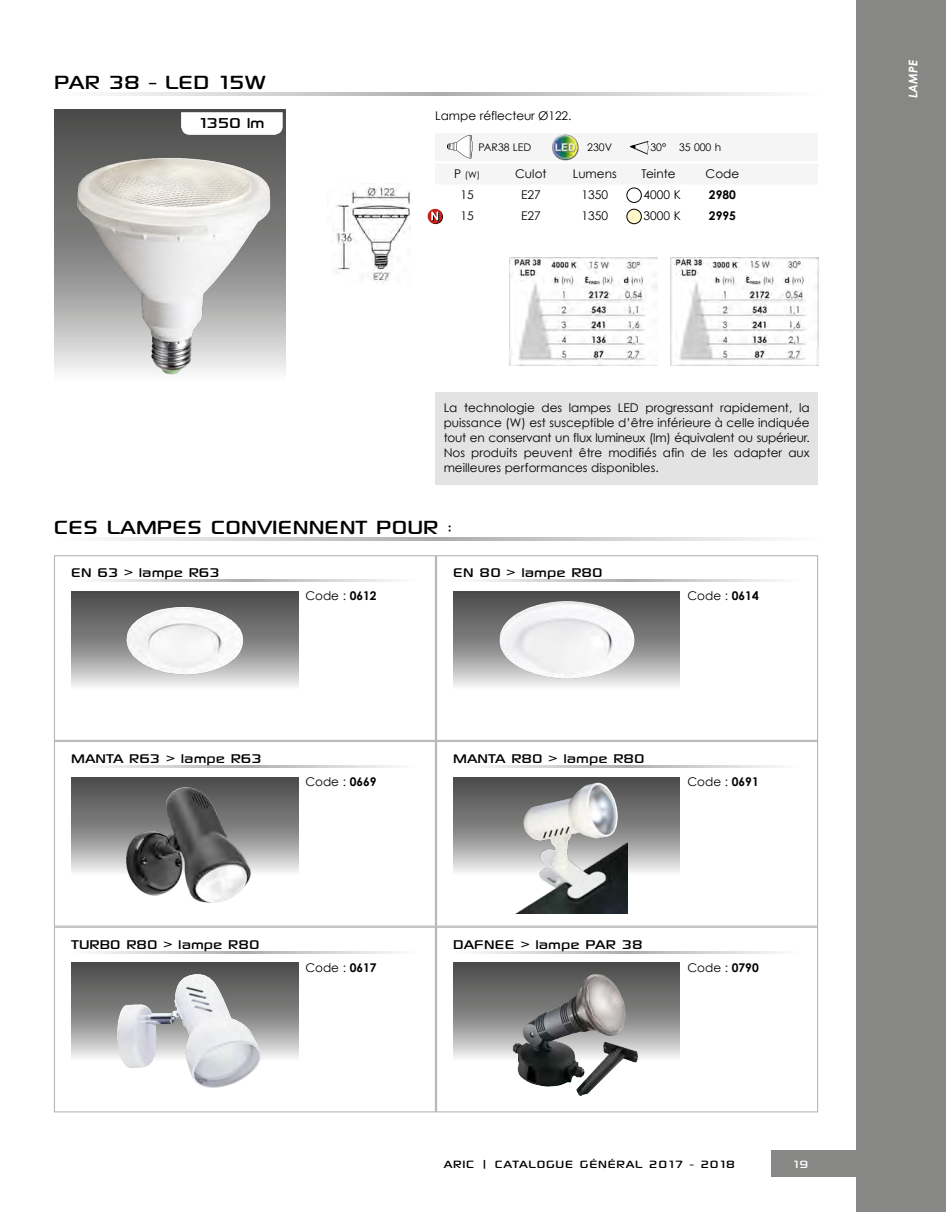
<style>
.page{position:relative;width:946px;height:1212px;background:#fff}
.page>*{position:absolute;margin:0;border:0;box-sizing:border-box;transform-origin:0 0}
.Titres_Produits{font:27px "Sony Sketch EF";color:#000}
.t1{font:20.25px "Sony Sketch EF";letter-spacing:-.02em;color:#000}
.Titres_Produits-2{font:17.85px "Sony Sketch EF";color:#000}
.t2{font:15px "Sony Sketch EF";letter-spacing:.05em;color:#000}
.t3{font:15px "Sony Sketch EF";color:#fff}
.t4{font:12px/15px "Century Gothic";color:#000;text-align:justify}
.t5{font:700 12px "Century Gothic";color:#000}
.t6{font:italic 700 12px "Century Gothic";color:#fff}
.t7{font:10.5px "Century Gothic";color:#000}
.t8{font:9px "Century Gothic";color:#000}
.s1{font-size:12px}
.s2{font-weight:700}
</style>
<div class="page">
<div style="left:771px;top:1150px;width:174px;height:27px;background:#878786"></div>
<svg style="left:54px;top:109px;width:232px;height:263px;background:#5f5e5e"></svg>
<svg style="left:105px;top:93px;width:669px;height:2px"></svg>
<div style="left:435px;top:133px;width:383px;height:27px;background:#f5f5f5"></div>
<div style="left:626px;top:188px;width:15px;height:15px;border:1px solid #000;border-radius:50%"></div>
<div style="left:626px;top:209px;width:15px;height:15px;background:#fff9c9;border-radius:50%"></div>
<div style="left:626px;top:209px;width:15px;height:15px;border:1px solid #000;border-radius:50%"></div>
<svg style="left:447px;top:135px;width:202px;height:26px"></svg>
<svg style="left:180px;top:112px;width:103px;height:23px"></svg>
<img style="left:550px;top:134px;width:28px;height:26px">
<svg style="left:428px;top:209px;width:15px;height:15px"></svg>
<svg style="left:427px;top:209px;width:15px;height:15px"></svg>
<svg style="left:431px;top:212px;width:8px;height:9px"></svg>
<div style="left:54px;top:555px;width:382px;height:186px;border:1px solid #b8b8b8"></div>
<div style="left:54px;top:741px;width:382px;height:186px;border:1px solid #b8b8b8"></div>
<div style="left:54px;top:927px;width:382px;height:185px;border:1px solid #b8b8b8"></div>
<div style="left:436px;top:555px;width:382px;height:186px;border:1px solid #b8b8b8"></div>
<div style="left:436px;top:741px;width:382px;height:186px;border:1px solid #b8b8b8"></div>
<div style="left:436px;top:927px;width:382px;height:185px;border:1px solid #b8b8b8"></div>
<svg style="left:71px;top:591px;width:227px;height:96px;background:#8d8d8c"></svg>
<svg style="left:71px;top:777px;width:227px;height:95px;background:#8a8a8a"></svg>
<svg style="left:71px;top:963px;width:227px;height:95px;background:#818180"></svg>
<svg style="left:453px;top:591px;width:226px;height:96px;background:#8b8b8a"></svg>
<svg style="left:453px;top:777px;width:226px;height:97px;background:#8a8989"></svg>
<svg style="left:453px;top:963px;width:226px;height:97px;background:#858585"></svg>
<svg style="left:105px;top:538px;width:669px;height:3px;background:#d2d2d2"></svg>
<svg style="left:95px;top:580px;width:301px;height:2px"></svg>
<svg style="left:95px;top:766px;width:301px;height:1px"></svg>
<svg style="left:95px;top:951px;width:301px;height:2px"></svg>
<svg style="left:477px;top:580px;width:301px;height:2px"></svg>
<svg style="left:477px;top:766px;width:301px;height:1px"></svg>
<svg style="left:477px;top:951px;width:301px;height:2px"></svg>
<div style="left:435px;top:392px;width:383px;height:93px;background:#e3e3e3"></div>
<img style="left:335px;top:183px;width:75px;height:100px">
<img style="left:60px;top:141px;width:226px;height:234px">
<img style="left:115px;top:598px;width:139px;height:83px">
<img style="left:110px;top:777px;width:158px;height:126px">
<img style="left:512px;top:974px;width:125px;height:122px">
<img style="left:478px;top:579px;width:179px;height:108px">
<img style="left:515px;top:780px;width:112px;height:134px">
<img style="left:117px;top:974px;width:144px;height:114px">
<img style="left:670px;top:257px;width:148px;height:108px">
<img style="left:509px;top:257px;width:148px;height:108px">
<div style="left:856px;top:0;width:89px;height:1212px;background:#878786"></div>
<p class="Titres_Produits" style="left:54px;top:67px;width:213px">PAR 38 - LED 15W</p>
<p class="t1" style="left:199px;top:112px;width:67px">1350 lm</p>
<p class="t4" style="left:435px;top:108px;width:138px">Lampe réflecteur Ø122.</p>
<p class="t7" style="left:478px;top:141px;width:54px">PAR38 LED</p>
<p class="t7" style="left:587px;top:141px;width:26px">230V</p>
<p class="t7" style="left:650px;top:141px;width:72px">30° 35 000 h</p>
<p class="t8" style="left:454px;top:170px;width:28px"><span class="s1">P</span> (W)</p>
<p class="t4" style="left:515px;top:166px;width:33px">Culot</p>
<p class="t4" style="left:572px;top:166px;width:45px">Lumens</p>
<p class="t4" style="left:641px;top:166px;width:35px">Teinte</p>
<p class="t4" style="left:705px;top:166px;width:35px">Code</p>
<p class="t4" style="left:460px;top:187px;width:15px">15</p>
<p class="t4" style="left:521px;top:187px;width:21px">E27</p>
<p class="t4" style="left:581px;top:187px;width:28px">1350</p>
<p class="t4" style="left:643px;top:187px;width:39px">4000 K</p>
<p class="t5" style="left:708px;top:188px;width:28px">2980</p>
<p class="t4" style="left:460px;top:208px;width:15px">15</p>
<p class="t4" style="left:521px;top:208px;width:21px">E27</p>
<p class="t4" style="left:581px;top:208px;width:28px">1350</p>
<p class="t4" style="left:643px;top:208px;width:39px">3000 K</p>
<p class="t5" style="left:708px;top:209px;width:28px">2995</p>
<p class="t4" style="left:443px;top:400px;width:367px">La technologie des lampes LED progressant rapidement, la puissance (W) est susceptible d’être inférieure à celle indiquée tout en conservant un flux lumineux (lm) équivalent ou supérieur.<br>Nos produits peuvent être modifiés afin de les adapter aux meilleures performances disponibles.</p>
<p class="Titres_Produits" style="left:54px;top:512px;width:399px">CES LAMPES CONVIENNENT POUR :</p>
<p class="Titres_Produits-2" style="left:71px;top:563px;width:150px">EN 63 &gt; lampe R63</p>
<p class="Titres_Produits-2" style="left:453px;top:563px;width:151px">EN 80 &gt; lampe R80</p>
<p class="t4" style="left:305px;top:588px;width:73px">Code : <span class="s2">0612</span></p>
<p class="t4" style="left:687px;top:588px;width:73px">Code : <span class="s2">0614</span></p>
<p class="Titres_Produits-2" style="left:71px;top:749px;width:192px">MANTA R63 &gt; lampe R63</p>
<p class="t4" style="left:305px;top:774px;width:73px">Code : <span class="s2">0669</span></p>
<p class="Titres_Produits-2" style="left:453px;top:749px;width:193px">MANTA R80 &gt; lampe R80</p>
<p class="t4" style="left:687px;top:774px;width:73px">Code : <span class="s2">0691</span></p>
<p class="Titres_Produits-2" style="left:71px;top:934px;width:190px">TURBO R80 &gt; lampe R80</p>
<p class="t4" style="left:305px;top:960px;width:73px">Code : <span class="s2">0617</span></p>
<p class="Titres_Produits-2" style="left:453px;top:934px;width:191px">DAFNEE &gt; lampe PAR 38</p>
<p class="t4" style="left:687px;top:960px;width:73px">Code : <span class="s2">0790</span></p>
<p class="t2" style="left:443px;top:1156px;width:293px">ARIC | CATALOGUE GÉNÉRAL 2017 - 2018</p>
<p class="t3" style="left:792px;top:1156px;width:17px">19</p>
<p class="t6" style="left:905px;top:98px;width:39px;rotate:-90deg">LAMPE</p>
</div>
